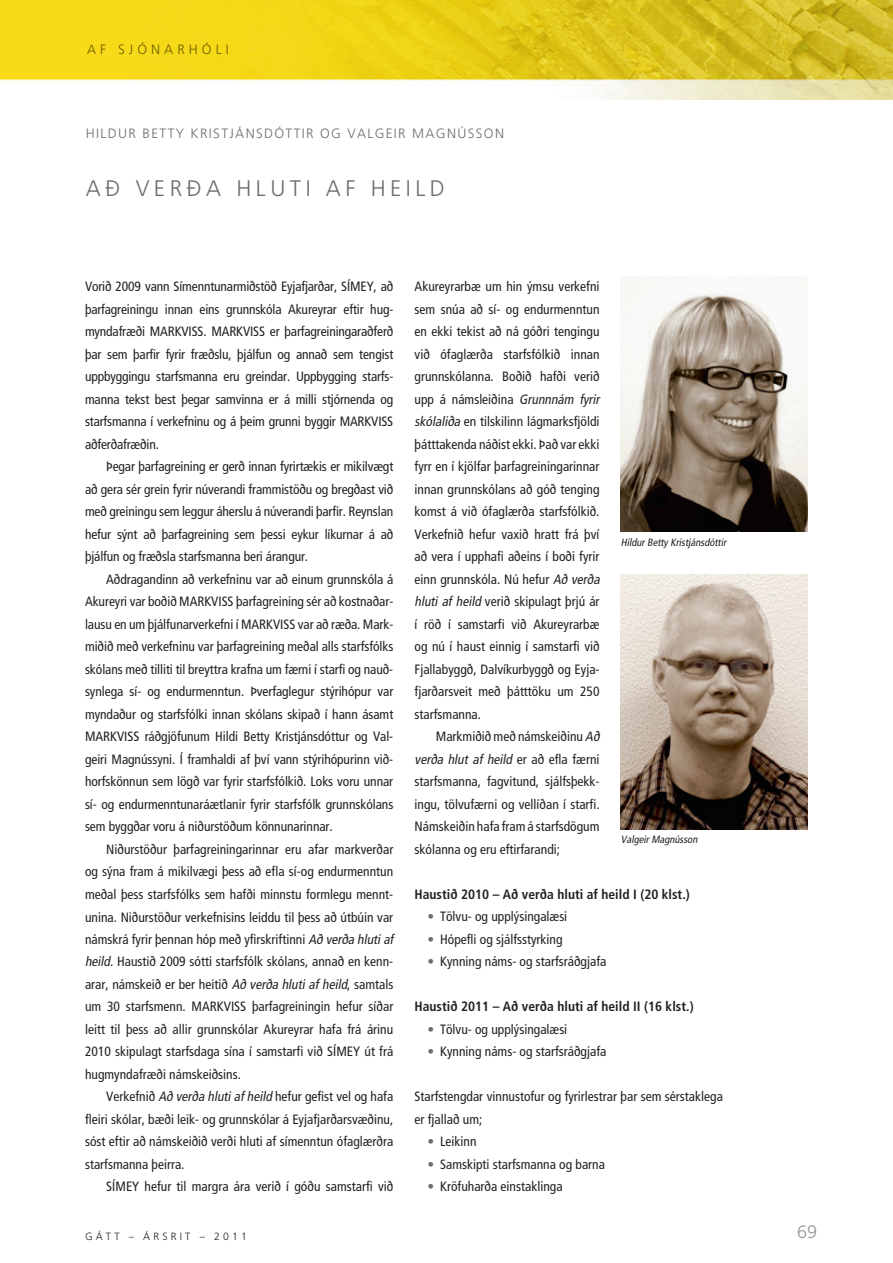
<style>
.page{position:relative;width:893px;height:1263px;background:#fff}
.page>*{position:absolute;margin:0;border:0;box-sizing:border-box;transform-origin:0 0}
.t1{font:300 22.5px "Frutiger";letter-spacing:.2em;color:#6c6d70}
.t2{font:300 18px "Frutiger";color:#939598}
.t3{font:condensed 13.5px/22.5px "Frutiger";color:#231f20;text-align:justify}
.t4{font:700 condensed 13.5px "Frutiger";color:#231f20}
.t5{font:300 13.5px "Frutiger";letter-spacing:.1em;color:#6c6d70}
.t6{font:300 13.5px "Frutiger";letter-spacing:.3em;color:#6c5d00}
.t7{font:italic condensed 10.5px "Frutiger";color:#231f20}
.t8{font:300 10.5px "Frutiger";letter-spacing:.3em;color:#231f20}
.s1{font-style:italic}
.s2{color:#6c6d70}
</style>
<div class="page">
<img style="left:0;top:0;width:893px;height:100px">
<img style="left:621px;top:276px;width:187px;height:255px">
<img style="left:621px;top:574px;width:187px;height:255px">
<p class="t6" style="left:87px;top:42px;width:143px">AF SJÓNARHÓLI</p>
<p class="t5" style="left:86px;top:126px;width:420px">HILDUR BETTY KRISTJÁNSDÓTTIR OG VALGEIR MAGNÚSSON</p>
<h1 class="t1" style="left:86px;top:176px;width:361px">AÐ VERÐA HLUTI AF HEILD</h1>
<p class="t3" style="left:85px;top:275px;width:310px">Vorið 2009 vann Símenntunarmiðstöð Eyjafjarðar, SÍMEY, að þarfagreiningu innan eins grunnskóla Akureyrar eftir hug&shy;myndafræði MARKVISS. MARK VISS er þarfagreiningaraðferð þar sem þarfir fyrir fræðslu, þjálfun og annað sem tengist uppbyggingu starfsmanna eru greindar. Uppbygging starfs&shy;manna tekst best þegar samvinna er á milli stjórnenda og starfsmanna í verkefninu og á þeim grunni byggir MARKVISS aðferðafræðin.</p>
<p class="t3" style="left:85px;top:455px;width:310px;text-indent:21px">Þegar þarfagreining er gerð innan fyrirtækis er mikilvægt að gera sér grein fyrir núverandi frammistöðu og bregðast við með greiningu sem leggur áherslu á núverandi þarfir. Reynslan hefur sýnt að þarfagreining sem þessi eykur líkurnar á að þjálfun og fræðsla starfsmanna beri árangur.</p>
<p class="t3" style="left:85px;top:568px;width:310px;text-indent:21px">Aðdragandinn að verkefninu var að einum grunnskóla á Akureyri var boðið MARKVISS þarfagreining sér að kostnaðar&shy;lausu en um þjálfunarverkefni í MARKVISS var að ræða. Mark&shy;miðið með verkefninu var þarfagreining meðal alls starfsfólks skólans með tilliti til breyttra krafna um færni í starfi og nauð&shy;synlega sí- og endurmenntun. Þverfaglegur stýrihópur var myndaður og starfsfólki innan skólans skipað í hann ásamt MARKVISS ráðgjöfunum Hildi Betty Kristjánsdóttur og Val&shy;geiri Magnússyni. Í framhaldi af því vann stýrihópurinn við&shy;horfskönnun sem lögð var fyrir starfsfólkið. Loks voru unnar sí- og endurmenntunaráætlanir fyrir starfsfólk grunnskólans sem byggðar voru á niðurstöðum könnunarinnar.</p>
<p class="t3" style="left:85px;top:838px;width:313px;text-align:left;text-indent:21px">Niðurstöður þarfagreiningarinnar eru afar markverðar og sýna fram á mikilvægi þess að efla sí-og endurmenntun meðal þess starfsfólks sem hafði minnstu formlegu mennt&shy;unina. Niðurstöður verkefnisins leiddu til þess að útbúin var námskrá fyrir þennan hóp með yfirskriftinni <span class="s1">Að verða hlutiaf heild.</span> Haustið 2009 sótti starfsfólk skólans, annað en kenn&shy;arar, námskeið er ber heitið <span class="s1">Að verða hluti af heild</span>, samtals um 30 starfsmenn. MARKVISS þarfagreiningin hefur síðar leitt til þess að allir grunnskólar Akureyrar hafa frá árinu 2010 skipulagt starfsdaga sína í samstarfi við SÍMEY út frá hugmyndafræði námskeiðsins.</p>
<p class="t3" style="left:85px;top:1085px;width:310px;text-indent:21px">Verkefnið <span class="s1">Að verða hlutiafheild</span> hefur gefist vel og hafa fleiri skólar, bæði leik- og grunnskólar á Eyjafjarðarsvæðinu, sóst eftir að námskeiðið verði hluti af símenntun ófaglærðra starfsmanna þeirra.</p>
<p class="t3" style="left:106px;top:1175px;width:288px">SÍMEY hefur til margra ára verið í góðu samstarfi við</p>
<p class="t8" style="left:85px;top:1230px;width:163px">GÁTT – ÁRSRIT – 2011</p>
<p class="t3" style="left:415px;top:275px;width:189px;text-align:left">Akureyrarbæ um hin ýmsu verkefni sem snúa að sí- og endurmenntun en ekki tekist að ná góðri tengingu við ófaglærða starfsfólkið innan grunnskólanna. Boðið hafði verið upp á námsleiðina <span class="s1">Grunnnám fyrir skólaliða</span> en tilskilinn lágmarksfjöldi þátttakenda náðist ekki. Það var ekki fyrr en í kjölfar þarfagreiningarinnar innan grunnskólans að góð tenging komst á við ófaglærða starfsfólkið.<br>Verkefnið hefur vaxið hratt frá því að vera í upphafi aðeins í boði fyrir einn grunnskóla. Nú hefur <span class="s1">Að verða hluti af heild</span> verið skipulagt þrjú ár í röð í samstarfi við Akureyrarbæ og nú í haust einnig í samstarfi við Fjallabyggð, Dalvíkurbyggð og Eyja&shy;fjarðarsveit með þátttöku um 250 starfsmanna.</p>
<p class="t3" style="left:415px;top:725px;width:189px;text-align:left;text-indent:21px">Markmiðið með námskeiðinu <span class="s1">Að verða hlut af heild</span> e r a ð e f l a fæ r n i starfsmanna, fagvitund, sjálfsþekk&shy;ingu, tölvufærni og vellíðan í starfi.<br>Námskeiðin hafa fram á starfsdögum skólanna og eru eftirfarandi;</p>
<p class="t4" style="left:415px;top:886px;width:277px">Haustið 2010 – Að verða hluti af heild I (20 klst.)</p>
<p class="t3" style="left:427px;top:905px;width:141px"><span class="s2">•</span> Tölvu- og upplýsingalæsi</p>
<p class="t3" style="left:427px;top:928px;width:137px"><span class="s2">•</span> Hópefli og sjálfsstyrking</p>
<p class="t3" style="left:427px;top:950px;width:180px"><span class="s2">•</span> Kynning náms- og starfsráðgjafa</p>
<p class="t4" style="left:415px;top:999px;width:281px">Haustið 2011 – Að verða hluti af heild II (16 klst.)</p>
<p class="t3" style="left:427px;top:1018px;width:141px"><span class="s2">•</span> Tölvu- og upplýsingalæsi</p>
<p class="t3" style="left:427px;top:1040px;width:180px"><span class="s2">•</span> Kynning náms- og starfsráðgjafa</p>
<p class="t3" style="left:415px;top:1085px;width:310px">Starfstengdar vinnustofur og fyrirlestrar þar sem sérstaklega er fjallað um;</p>
<p class="t3" style="left:427px;top:1130px;width:51px"><span class="s2">•</span> Leikinn</p>
<p class="t3" style="left:427px;top:1153px;width:179px"><span class="s2">•</span> Samskipti starfsmanna og barna</p>
<p class="t3" style="left:427px;top:1175px;width:137px"><span class="s2">•</span> Kröfuharða einstaklinga</p>
<p class="t7" style="left:621px;top:536px;width:109px">HildurBetty Kristjánsdóttir</p>
<p class="t7" style="left:621px;top:834px;width:80px">ValgeirMagnússon</p>
<h2 class="t2" style="left:797px;top:1222px;width:22px">69</h2>
</div>
